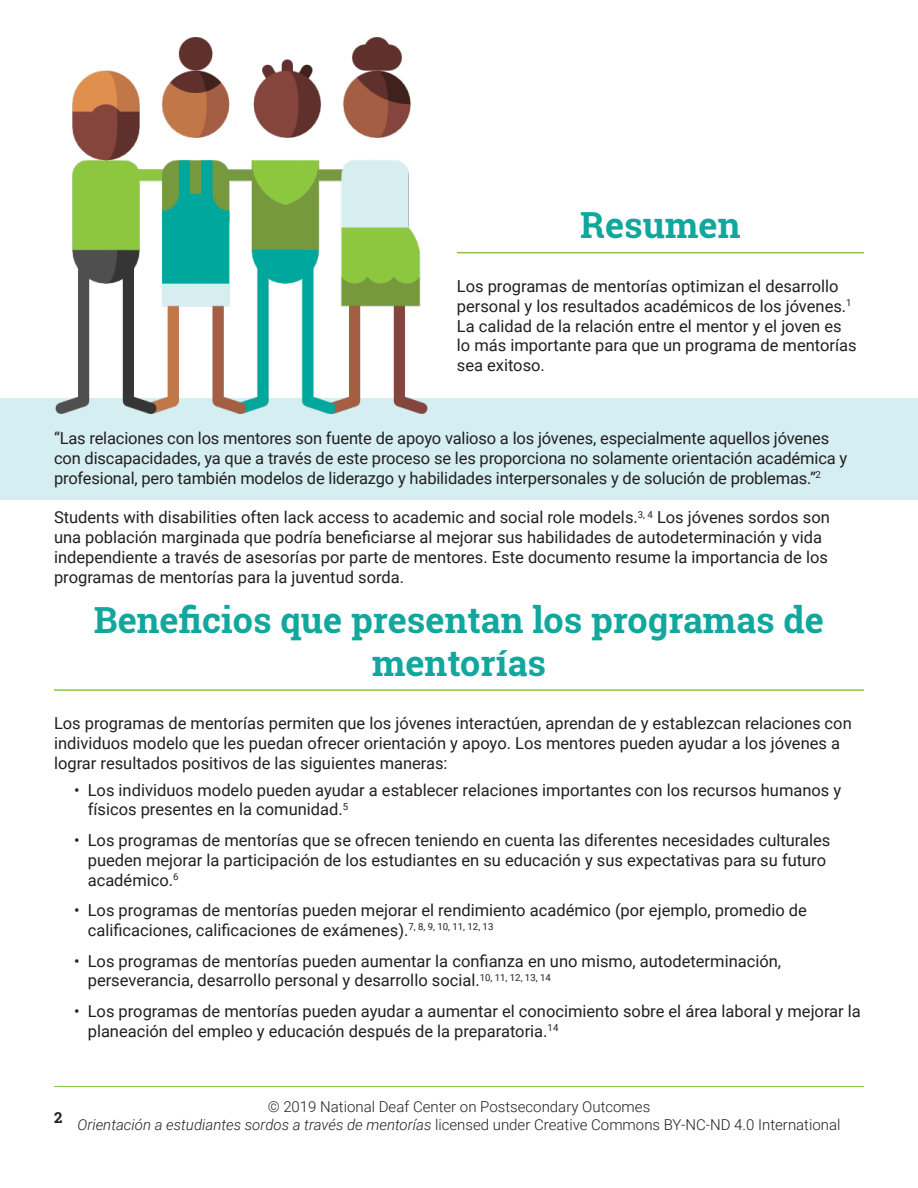
<style>
.page{position:relative;width:918px;height:1188px;background:#fff}
.page>*{position:absolute;margin:0;border:0;box-sizing:border-box;transform-origin:0 0}
.t1{font:700 36px/43.2px "Roboto Slab";color:#12a79d;text-align:center}
.Spanish{font:16.5px/19.8px "Roboto";color:#231f20}
.PreB_Para_Spanish{font:16.5px/19.8px "Roboto";color:#231f20}
.t2{font:300 15px/18px "Roboto";color:#231f20;text-align:center}
.t3{font:700 15px "Roboto Slab";color:#231f20}
.s1{font-style:italic}
</style>
<div class="page">
<hr style="left:54px;top:1086px;width:810px;height:1px;background:#8bc63e">
<hr style="left:457px;top:252px;width:407px;height:1px;background:#8bc63e">
<hr style="left:54px;top:689px;width:810px;height:2px;background:#8bc63e">
<div style="left:0;top:398px;width:918px;height:102px;background:#d5eef1"></div>
<img style="left:55px;top:38px;width:373px;height:376px">
<h1 class="t1" style="left:580px;top:203px;width:162px">Resumen</h1>
<p class="Spanish" style="left:457px;top:276px;width:401px">Los programas de mentorías optimizan el desarrollo personal y los resultados académicos de los jóvenes.<sup>1<br></sup>La calidad de la relación entre el mentor y el joven es lo más importante para que un programa de mentorías sea exitoso.</p>
<p class="Spanish" style="left:54px;top:428px;width:795px">“Las relaciones con los mentores son fuente de apoyo valioso a los jóvenes, especialmente aquellos jóvenes con discapacidades, ya que a través de este proceso se les proporciona no solamente orientación académica y profesional, pero también modelos de liderazgo y habilidades interpersonales y de solución de problemas.”<sup>2</sup></p>
<p class="Spanish" style="left:54px;top:507px;width:777px">Students with disabilities often lack access to academic and social role models.<sup>3,</sup> <sup>4</sup> Los jóvenes sordos son una población marginada que podría beneficiarse al mejorar sus habilidades de autodeterminación y vida independiente a través de asesorías por parte de mentores. Este documento resume la importancia de los programas de mentorías para la juventud sorda.</p>
<h1 class="t1" style="left:94px;top:598px;width:732px">Beneficios que presentan los programas de mentorías</h1>
<p class="PreB_Para_Spanish" style="left:54px;top:713px;width:799px">Los programas de mentorías permiten que los jóvenes interactúen, aprendan de y establezcan relaciones con individuos modelo que les puedan ofrecer orientación y apoyo. Los mentores pueden ayudar a los jóvenes a lograr resultados positivos de las siguientes maneras:</p>
<p class="Spanish" style="left:88px;top:779px;width:755px;text-indent:-14px">• Los individuos modelo pueden ayudar a establecer relaciones importantes con los recursos humanos y físicos presentes en la comunidad.<sup>5</sup></p>
<p class="Spanish" style="left:88px;top:830px;width:744px;text-indent:-14px">• Los programas de mentorías que se ofrecen teniendo en cuenta las diferentes necesidades culturales pueden mejorar la participación de los estudiantes en su educación y sus expectativas para su futuro académico.<sup>6</sup></p>
<p class="Spanish" style="left:88px;top:900px;width:721px;text-indent:-14px">• Los programas de mentorías pueden mejorar el rendimiento académico (por ejemplo, promedio de calificaciones, calificaciones de exámenes).<sup>7,</sup> <sup>8,</sup> <sup>9,</sup> <sup>10,</sup> <sup>11,</sup> <sup>12,</sup> <sup>13</sup></p>
<p class="Spanish" style="left:88px;top:950px;width:695px;text-indent:-14px">• Los programas de mentorías pueden aumentar la confianza en uno mismo, autodeterminación, perseverancia, desarrollo personal y desarrollo social.<sup>10,</sup> <sup>11,</sup> <sup>12,</sup> <sup>13,</sup> <sup>14</sup></p>
<p class="Spanish" style="left:88px;top:1001px;width:775px;text-indent:-14px">• Los programas de mentorías pueden ayudar a aumentar el conocimiento sobre el área laboral y mejorar la planeación del empleo y educación después de la preparatoria.<sup>14</sup></p>
<p class="t3" style="left:54px;top:1107px;width:10px">2</p>
<p class="t2" style="left:77px;top:1097px;width:765px">© 2019 National Deaf Center on Postsecondary Outcomes<br><span class="s1">Orientación a estudiantes sordos a través de mentorías</span> licensed under Creative Commons BY-NC-ND 4.0 International</p>
</div>
